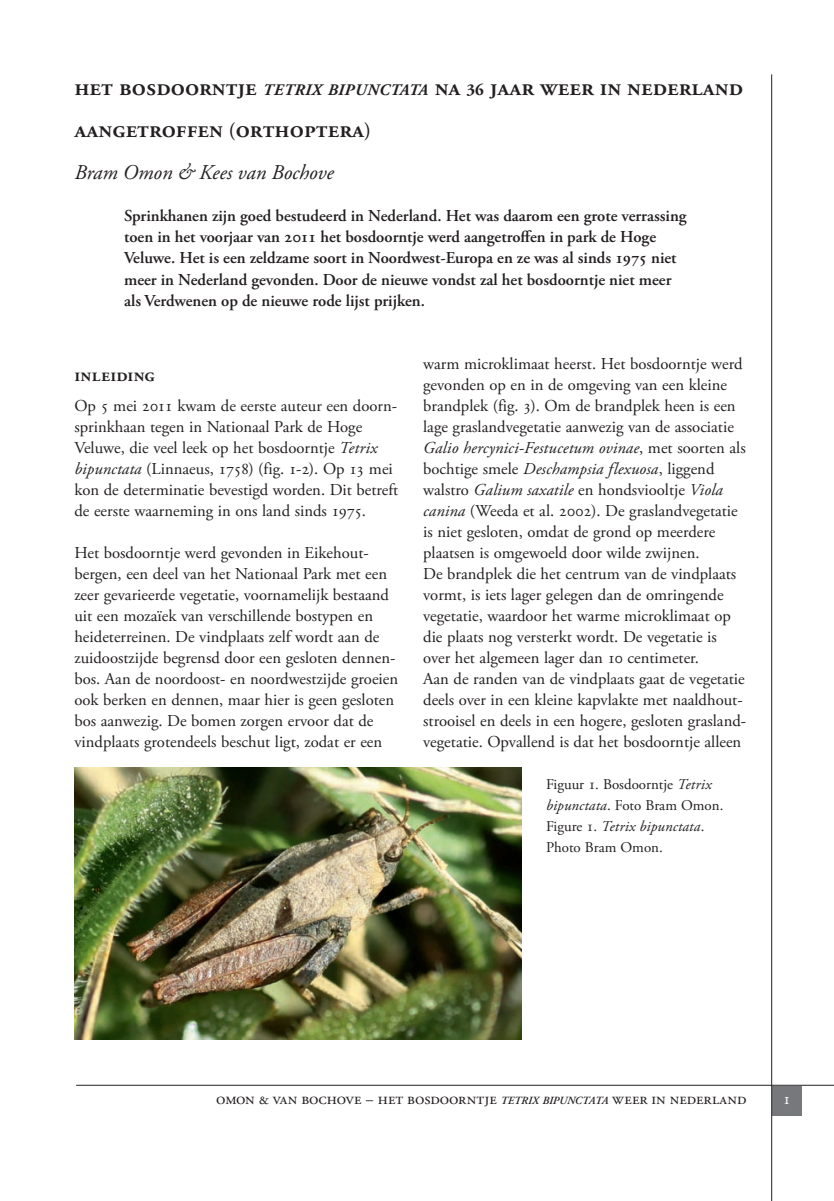
<style>
.page{position:relative;width:834px;height:1201px;background:#fff}
.page>*{position:absolute;margin:0;border:0;box-sizing:border-box;transform-origin:0 0}
.t1{font:600 24.5px/42px "Adobe Garamond Pro";color:#231f20}
.t2{font:italic 21px "Adobe Garamond Pro";color:#231f20}
.t3{font:600 19.25px "Adobe Garamond Pro";letter-spacing:.015em;color:#231f20}
.t4{font:16.62px/21px "Adobe Garamond Pro";color:#231f20}
.t5{font:600 16.62px/21px "Adobe Garamond Pro";letter-spacing:-.025em;color:#231f20}
.t6{font:16.62px "Adobe Garamond Pro";color:#fff}
.t7{font:14.88px/21px "Adobe Garamond Pro";letter-spacing:-.005em;color:#231f20}
.s1{font-weight:700;font-style:italic;font-size:16.1px}
.s2{font-weight:700;font-size:16.62px}
.s3{font-size:21px}
.s4{font-style:italic}
.s5{font-weight:600;font-style:italic;font-size:11.03px}
</style>
<div class="page">
<div style="left:771px;top:1085px;width:30px;height:30px;background:#76787b"></div>
<hr style="left:771px;top:74px;width:1px;height:1126px;background:#231f20">
<hr style="left:76px;top:1084px;width:757px;height:1px;background:#231f20">
<img style="left:74px;top:767px;width:447px;height:272px">
<h1 class="t1" style="left:74px;top:67px;width:670px">het bosdoorntje <span class="s1">TETRIX BIPUNCTATA</span> na <span class="s2">36</span> jaar weer in nederland aangetroffen <span class="s3">(</span>orthoptera<span class="s3">)</span></h1>
<p class="t2" style="left:74px;top:160px;width:261px">Bram Omon &amp; Kees van Bochove</p>
<p class="t5" style="left:124px;top:206px;width:564px">Sprinkhanen zijn goed bestudeerd in Nederland. Het was daarom een grote verrassing toen in het voorjaar van 2011 het bosdoorntje werd aangetroffen in park de Hoge Veluwe. Het is een zeldzame soort in Noordwest-Europa en ze was al sinds 1975 niet meer in Nederland gevonden. Door de nieuwe vondst zal het bosdoorntje niet meer als Verdwenen op de nieuwe rode lijst prijken.</p>
<p class="t3" style="left:74px;top:363px;width:82px">inleiding</p>
<p class="t4" style="left:74px;top:395px;width:325px">Op 5 mei 2011 kwam de eerste auteur een doorn&shy;sprinkhaan tegen in Nationaal Park de Hoge Veluwe, die veel leek op het bosdoorntje <span class="s4">Tetrix bipunctata</span> (Linnaeus, 1758) (fig. 1-2). Op 13 mei kon de determinatie bevestigd worden. Dit betreft de eerste waarneming in ons land sinds 1975.</p>
<p class="t4" style="left:74px;top:542px;width:325px">Het bosdoorntje werd gevonden in Eikehout&shy;bergen, een deel van het Nationaal Park met een zeer gevarieerde vegetatie, voornamelijk bestaand uit een mozaïek van verschillende bostypen en heideterreinen. De vindplaats zelf wordt aan de zuidoostzijde begrensd door een gesloten dennen&shy;bos. Aan de noordoost- en noordwestzijde groeien ook berken en dennen, maar hier is geen gesloten bos aanwezig. De bomen zorgen ervoor dat de vindplaats grotendeels beschut ligt, zodat er een</p>
<p class="t4" style="left:423px;top:353px;width:324px">warm microklimaat heerst. Het bosdoorntje werd gevonden op en in de omgeving van een kleine brandplek (fig. 3). Om de brandplek heen is een lage graslandvegetatie aanwezig van de associatie <span class="s4">Galio hercynici-Festucetum ovinae</span>, met soorten als bochtige smele <span class="s4">Deschampsia flexuosa</span>, liggend walstro <span class="s4">Galium saxatile</span> en hondsviooltje <span class="s4">Viola canina</span> (Weeda et al. 2002). De graslandvegetatie is niet gesloten, omdat de grond op meerdere plaatsen is omgewoeld door wilde zwijnen.<br>De brandplek die het centrum van de vindplaats vormt, is iets lager gelegen dan de omringende vegetatie, waardoor het warme microklimaat op die plaats nog versterkt wordt. De vegetatie is over het algemeen lager dan 10 centimeter.<br>Aan de randen van de vindplaats gaat de vegetatie deels over in een kleine kapvlakte met naaldhout&shy;strooisel en deels in een hogere, gesloten grasland&shy;vegetatie. Opvallend is dat het bosdoorntje alleen</p>
<p class="t7" style="left:546px;top:774px;width:179px">Figuur 1. Bosdoorntje <span class="s4">Tetrix bipunctata</span>. Foto Bram Omon.<br>Figure 1. <span class="s4">Tetrix bipunctata</span>.<br>Photo Bram Omon.</p>
<p class="t4" style="left:216px;top:1088px;width:532px">omon &amp; van bochove ‒ het bosdoorntje <span class="s5">TETRIX BIPUNCTATA</span> weer in nederland</p>
<p class="t6" style="left:782px;top:1088px;width:10px">1</p>
</div>
